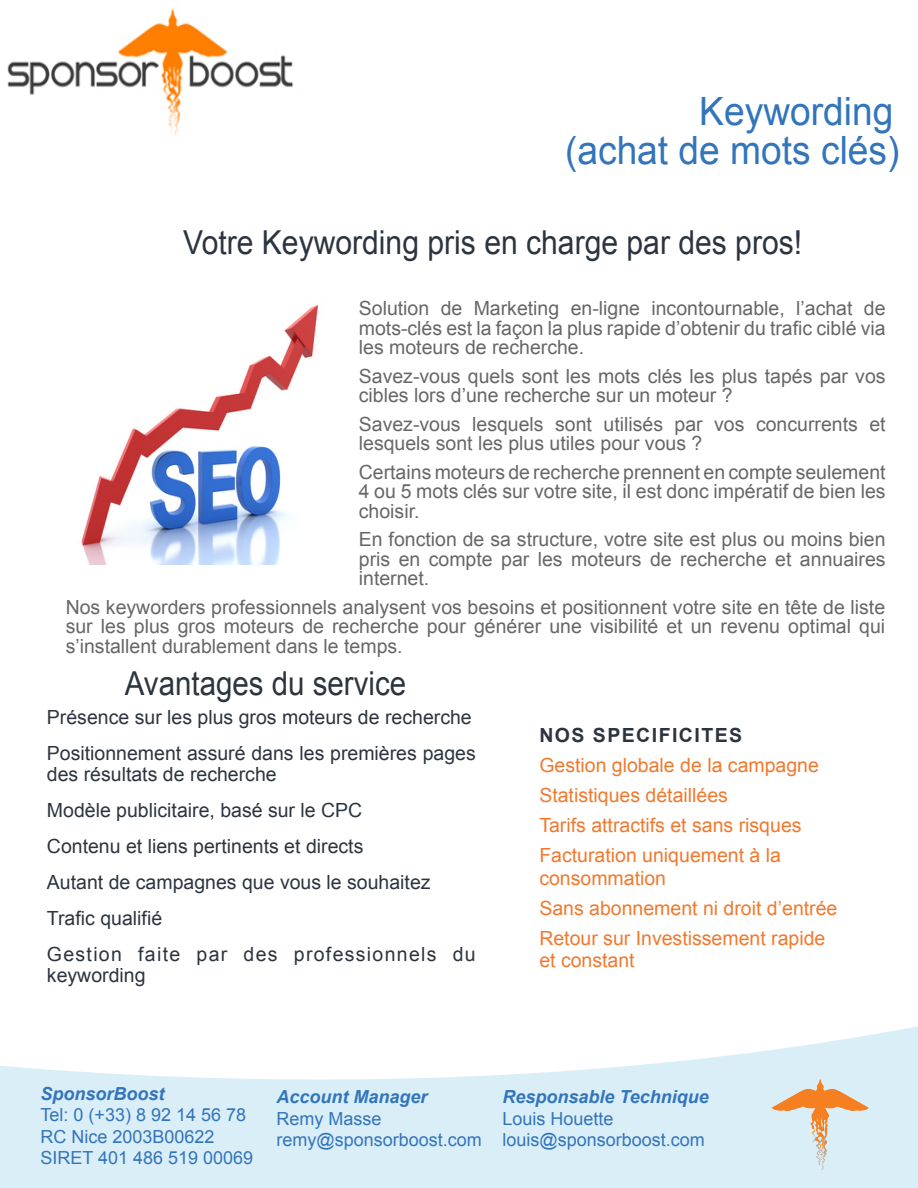
<style>
.page{position:relative;width:918px;height:1188px;background:#fff}
.page>*{position:absolute;margin:0;border:0;box-sizing:border-box;transform-origin:0 0}
.t1{font:39px/39px "Arial";color:#3375bb;text-align:right;scale:.95 1}
.t2{font:33px "Arial";color:#2c353f;scale:.91 1}
.t3{font:33px "Arial";color:#2c353f;scale:.89 1}
.t4{font:19.5px/19.5px "Arial";color:#666767;text-align:justify}
.t5{font:19.5px/36px "Arial";color:#2c353f}
.t6{font:19.5px/30px "Arial";color:#f0792e}
.t7{font:700 19.5px "Arial";letter-spacing:.075em;color:#2c353f}
.t8{font:18px/21.6px "Arial";color:#3375bb}
.t9{font:italic 700 18px "Arial";color:#3375bb}
</style>
<div class="page">
<svg style="left:0;top:1026px;width:918px;height:162px;fill:#daeef8"></svg>
<img style="left:7px;top:8px;width:286px;height:127px">
<img style="left:765px;top:1071px;width:113px;height:98px">
<img style="left:80px;top:304px;width:238px;height:261px">
<h1 class="t1" style="left:565px;top:91px;width:354px">Keywording<br>(achat de mots clés)</h1>
<h2 class="t2" style="left:183px;top:224px;width:682px">Votre Keywording pris en charge par des pros!</h2>
<p class="t4" style="left:359px;top:298px;width:528px">Solution de Marketing en-ligne incontournable, l’achat de mots-clés est la façon la plus rapide d’obtenir du trafic ciblé via les moteurs de recherche.</p>
<p class="t4" style="left:359px;top:366px;width:528px">Savez-vous quels sont les mots clés les plus tapés par vos cibles lors d’une recherche sur un moteur ?</p>
<p class="t4" style="left:359px;top:414px;width:528px">Savez-vous lesquels sont utilisés par vos concurrents et lesquels sont les plus utiles pour vous ?</p>
<p class="t4" style="left:359px;top:462px;width:528px">Certains moteurs de recherche prennent en compte seulement 4 ou 5 mots clés sur votre site, il est donc impératif de bien les choisir.</p>
<p class="t4" style="left:359px;top:530px;width:528px">En fonction de sa structure, votre site est plus ou moins bien pris en compte par les moteurs de recherche et annuaires internet.</p>
<p class="t4" style="left:66px;top:597px;width:821px">Nos keyworders professionnels analysent vos besoins et positionnent votre site en tête de liste sur les plus gros moteurs de recherche pour générer une visibilité et un revenu optimal qui s’installent durablement dans le temps.</p>
<h2 class="t3" style="left:125px;top:665px;width:318px">Avantages du service</h2>
<p class="t5" style="left:47px;top:699px;width:430px">Présence sur les plus gros moteurs de recherche<br>Positionnement assuré dans les premières pages</p>
<p class="t5" style="left:47px;top:756px;width:430px">des résultats de recherche<br>Modèle publicitaire, basé sur le CPC<br>Contenu et liens pertinents et directs<br>Autant de campagnes que vous le souhaitez Trafic qualifié<br>Gestion faite par des professionnels du</p>
<p class="t5" style="left:47px;top:957px;width:100px">keywording</p>
<p class="t7" style="left:539px;top:724px;width:204px">NOS SPECIFICITES</p>
<p class="t6" style="left:539px;top:750px;width:281px">Gestion globale de la campagne<br>Statistiques détaillées<br>Tarifs attractifs et sans risques<br>Facturation uniquement à la</p>
<p class="t6" style="left:539px;top:863px;width:300px">consommation<br>Sans abonnement ni droit d’entrée<br>Retour sur Investissement rapide</p>
<p class="t6" style="left:539px;top:945px;width:97px">et constant</p>
<p class="t9" style="left:40px;top:1083px;width:126px">SponsorBoost</p>
<p class="t8" style="left:40px;top:1104px;width:214px">Tel: 0 (+33) 8 92 14 56 78<br>RC Nice 2003B00622<br>SIRET 401 486 519 00069</p>
<p class="t9" style="left:276px;top:1087px;width:153px">Account Manager</p>
<p class="t8" style="left:276px;top:1108px;width:207px">Remy Masse remy@sponsorboost.com</p>
<p class="t9" style="left:503px;top:1087px;width:208px">Responsable Technique</p>
<p class="t8" style="left:503px;top:1108px;width:204px">Louis Houette louis@sponsorboost.com</p>
</div>
